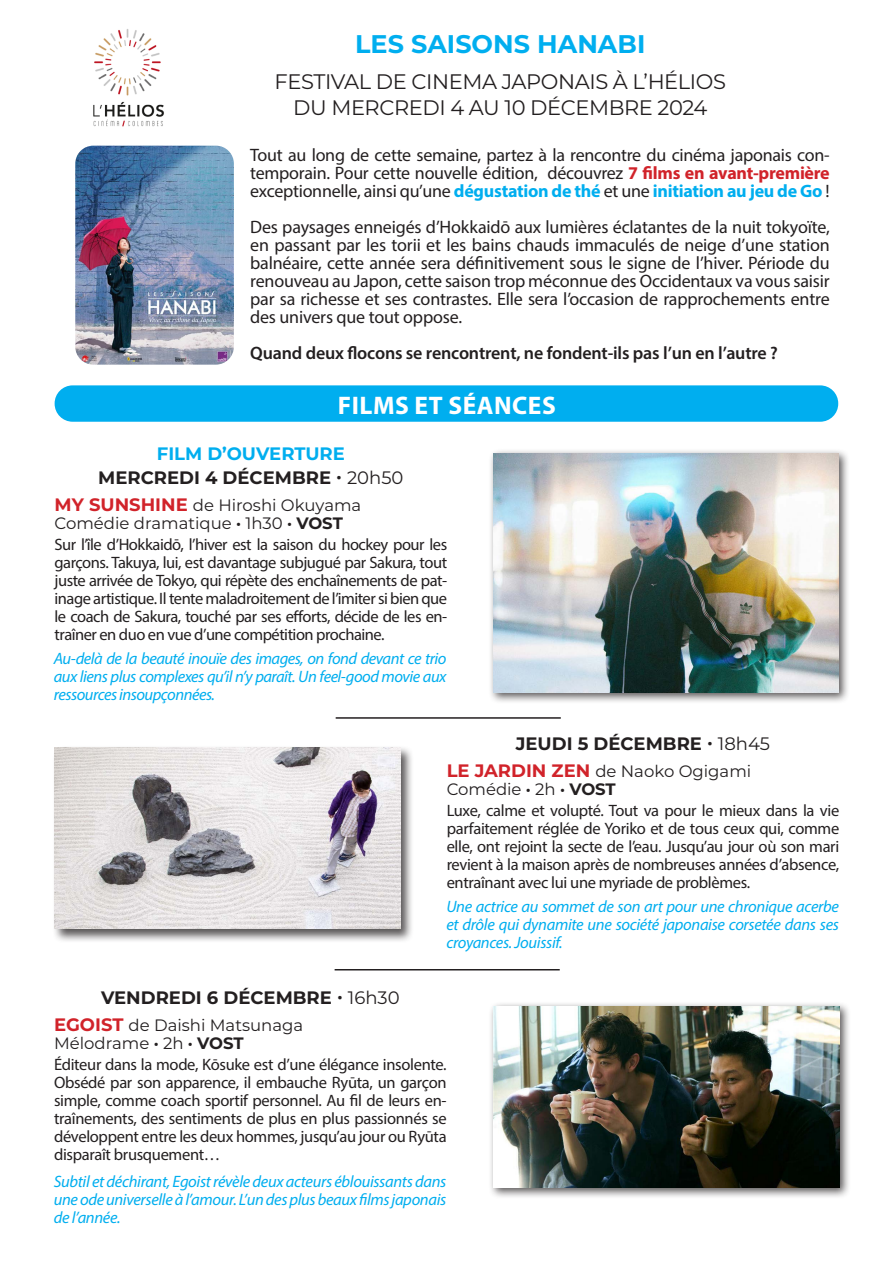
<style>
.page{position:relative;width:893px;height:1263px;background:#fff}
.page>*{position:absolute;margin:0;border:0;box-sizing:border-box;transform-origin:0 0}
.t1{font:700 25.5px "Montserrat";color:#00aeef}
.t2{font:700 25.5px "Myriad Pro";letter-spacing:.02em;color:#fff}
.t3{font:21px/25.5px "Montserrat";letter-spacing:-.02em;color:#231f20;text-align:center}
.t4{font:18px/18px "Myriad Pro";letter-spacing:-.015em;color:#231f20;text-align:justify}
.t5{font:700 18px/24px "Montserrat";color:#231f20;text-align:center}
.t6{font:600 18px "Myriad Pro";letter-spacing:-.01em;color:#231f20}
.t7{font:16.5px/18px "Myriad Pro";letter-spacing:-.02em;color:#231f20;text-align:justify}
.t8{font:italic 16.5px/18px "Myriad Pro";letter-spacing:-.02em;color:#00aeef;text-align:justify}
.t9{font:16.5px/18px "Montserrat";color:#231f20}
.s1{font-weight:700;color:#d1232a}
.s2{font-weight:700;color:#00aeef}
.s3{color:#00aeef}
.s4{font-weight:400}
.s5{font-weight:700;font-size:18px;color:#d1232a}
.s6{font-weight:700}
</style>
<div class="page">
<div style="left:55px;top:385px;width:783px;height:37px;background:#00aeef;border-radius:18px"></div>
<hr style="left:336px;top:717px;width:225px;height:2px;background:#231f20">
<img style="left:75px;top:146px;width:159px;height:219px">
<div style="left:488px;top:448px;width:362px;height:256px;background:#231f20;opacity:.75"></div>
<img style="left:493px;top:454px;width:346px;height:238px">
<div style="left:52px;top:745px;width:362px;height:198px;background:#231f20;opacity:.75"></div>
<img style="left:55px;top:747px;width:345px;height:182px">
<div style="left:488px;top:1001px;width:363px;height:198px;background:#231f20;opacity:.75"></div>
<img style="left:494px;top:1006px;width:345px;height:182px">
<hr style="left:335px;top:969px;width:225px;height:1px;background:#231f20">
<img style="left:93px;top:29px;width:71px;height:98px">
<h1 class="t1" style="left:355px;top:26px;width:292px">LES SAISONS HANABI</h1>
<p class="t3" style="left:275px;top:68px;width:453px">FESTIVAL DE CINEMA JAPONAIS À L’HÉLIOS<br>DU MERCREDI 4 AU 10 DÉCEMBRE 2024</p>
<p class="t4" style="left:250px;top:146px;width:581px">Tout au long de cette semaine, partez à la rencontre du cinéma japonais con&shy;temporain. Pour cette nouvelle édition, découvrez <span class="s1">7 films en avant-première </span>exceptionnelle, ainsi qu’une <span class="s2">dégustation de thé</span> et une <span class="s2">initiation au jeu de Go</span> !</p>
<p class="t4" style="left:250px;top:218px;width:581px">Des paysages enneigés d’Hokkaidō aux lumières éclatantes de la nuit tokyoïte, en passant par les torii et les bains chauds immaculés de neige d’une station balnéaire, cette année sera définitivement sous le signe de l’hiver. Période du renouveau au Japon, cette saison trop méconnue des Occidentaux va vous saisir par sa richesse et ses contrastes. Elle sera l’occasion de rapprochements entre des univers que tout oppose.</p>
<p class="t6" style="left:250px;top:342px;width:529px">Quand deux flocons se rencontrent, ne fondent-ils pas l’un en l’autre ?</p>
<h1 class="t2" style="left:338px;top:388px;width:219px">FILMS ET SÉANCES</h1>
<p class="t5" style="left:98px;top:441px;width:307px"><span class="s3">FILM D’OUVERTURE<br></span>MERCREDI 4 DÉCEMBRE · <span class="s4">20h50</span></p>
<p class="t9" style="left:55px;top:496px;width:308px"><span class="s5">MY SUNSHINE</span> de Hiroshi Okuyama<br>Comédie dramatique <span class="s6">·</span> 1h30 <span class="s6">· VOST</span></p>
<p class="t7" style="left:55px;top:535px;width:394px">Sur l’île d’Hokkaidō, l’hiver est la saison du hockey pour les garçons. Takuya, lui, est davantage subjugué par Sakura, tout juste arrivée de Tokyo, qui répète des enchaînements de pat&shy;inage artistique. Il tente maladroitement de l’imiter si bien que le coach de Sakura, touché par ses efforts, décide de les en&shy;traîner en duo en vue d’une compétition prochaine.</p>
<p class="t8" style="left:54px;top:650px;width:394px">Au-delà de la beauté inouïe des images, on fond devant ce trio aux liens plus complexes qu’il n’y paraît. Un feel-good movie aux ressources insoupçonnées.</p>
<p class="t5" style="left:516px;top:731px;width:256px">JEUDI 5 DÉCEMBRE · <span class="s4">18h45</span></p>
<p class="t9" style="left:447px;top:762px;width:306px"><span class="s5">LE JARDIN ZEN</span> de Naoko Ogigami<br>Comédie <span class="s6">·</span> 2h <span class="s6">· VOST</span></p>
<p class="t7" style="left:447px;top:802px;width:394px">Luxe, calme et volupté. Tout va pour le mieux dans la vie parfaitement réglée de Yoriko et de tous ceux qui, comme elle, ont rejoint la secte de l’eau. Jusqu’au jour où son mari revient à la maison après de nombreuses années d’absence, entraînant avec lui une myriade de problèmes.</p>
<p class="t8" style="left:446px;top:897px;width:394px">Une actrice au sommet de son art pour une chronique acerbe et drôle qui dynamite une société japonaise corsetée dans ses croyances. Jouissif.</p>
<p class="t5" style="left:101px;top:984px;width:300px">VENDREDI 6 DÉCEMBRE · <span class="s4">16h30</span></p>
<p class="t9" style="left:54px;top:1015px;width:251px"><span class="s5">EGOIST</span> de Daishi Matsunaga<br>Mélodrame <span class="s6">·</span> 2h <span class="s6">· VOST</span></p>
<p class="t7" style="left:54px;top:1055px;width:394px">Éditeur dans la mode, Kōsuke est d’une élégance insolente.<br>Obsédé par son apparence, il embauche Ryūta, un garçon simple, comme coach sportif personnel. Au fil de leurs en&shy;traînements, des sentiments de plus en plus passionnés se développent entre les deux hommes, jusqu’au jour ou Ryūta disparaît brusquement…</p>
<p class="t8" style="left:54px;top:1172px;width:394px">Subtil et déchirant, Egoist révèle deux acteurs éblouissants dans une ode universelle à l’amour. L’un des plus beaux films japonais de l’année.</p>
</div>
